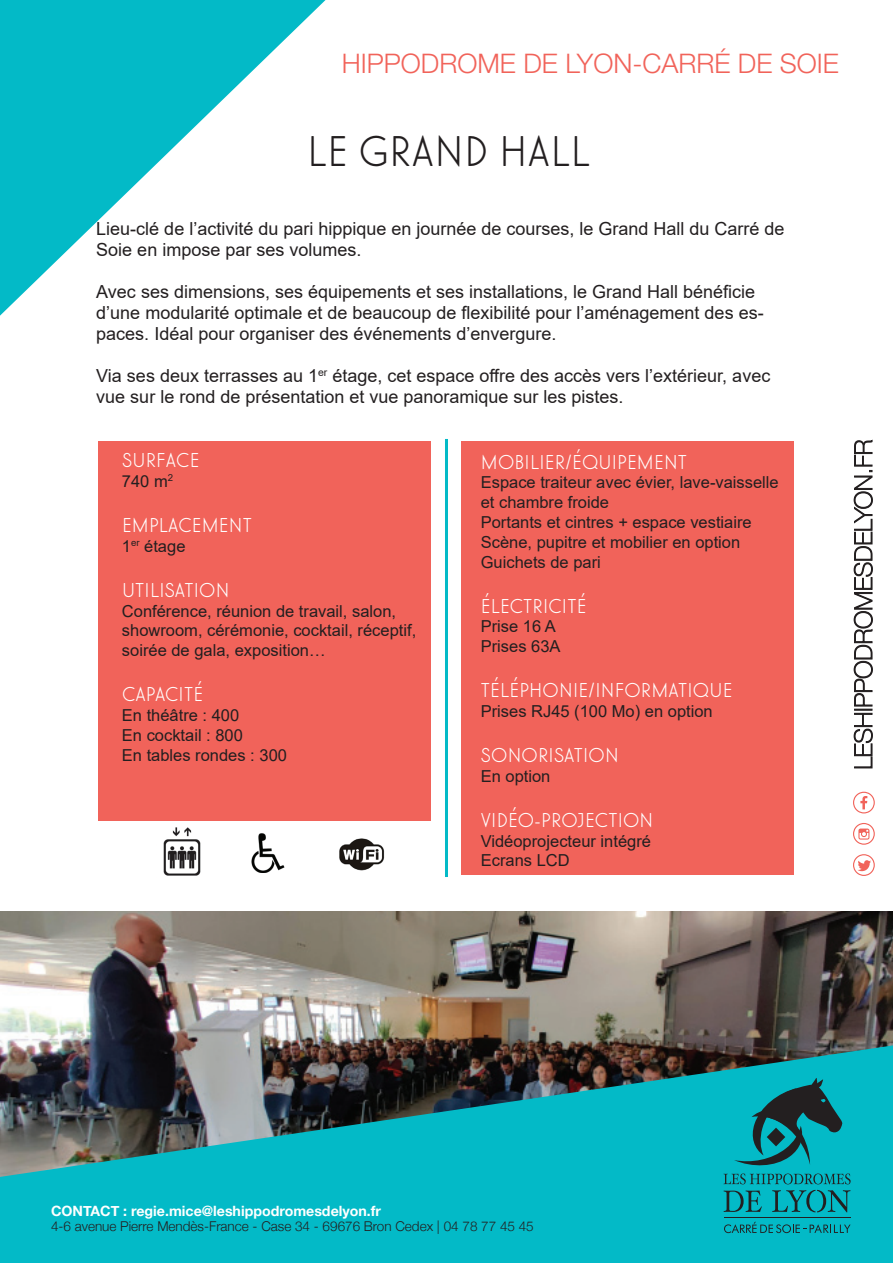
<style>
.page{position:relative;width:893px;height:1263px;background:#fff}
.page>*{position:absolute;margin:0;border:0;box-sizing:border-box;transform-origin:0 0}
.t1{font:45px "Elegant Lux Pro Mager";letter-spacing:.01em;color:#231f20}
.t2{font:300 27px "Helvetica Neue LT Std";color:#f1635a}
.t3{font:21px "Elegant Lux Pro Mager";letter-spacing:.01em;color:#fff}
.t4{font:18px/21px "Arial";color:#231f20}
.t5{font:16.5px/19.8px "Arial";color:#231f20}
.t6{font:700 14.25px "Helvetica Neue";color:#fff}
.t7{font:300 13.5px "Helvetica Neue";color:#231f20}
</style>
<div class="page">
<img style="left:0;top:911px;width:893px;height:134px">
<svg style="left:0;top:1045px;width:893px;height:218px;background:#1a929b"></svg>
<hr style="left:724px;top:1217px;width:127px;height:1px;background:#231f20">
<svg style="left:724px;top:1190px;width:38px;height:22px"></svg>
<svg style="left:772px;top:1190px;width:78px;height:22px;background:#0b919b"></svg>
<svg style="left:724px;top:1222px;width:126px;height:11px"></svg>
<svg style="left:723px;top:1077px;width:128px;height:107px;background:#0b9099"></svg>
<svg style="left:853px;top:792px;width:22px;height:21px"></svg>
<svg style="left:853px;top:854px;width:22px;height:22px"></svg>
<svg style="left:853px;top:823px;width:22px;height:22px"></svg>
<svg style="left:0;top:0;width:326px;height:316px"></svg>
<svg style="left:854px;top:440px;width:18px;height:328px"></svg>
<div style="left:462px;top:441px;width:332px;height:433px;background:#f1635a"></div>
<div style="left:98px;top:441px;width:333px;height:380px;background:#f1635a"></div>
<hr style="left:445px;top:439px;width:3px;height:438px;background:#03bac7">
<img style="left:339px;top:838px;width:46px;height:33px">
<img style="left:251px;top:833px;width:34px;height:40px">
<img style="left:163px;top:827px;width:38px;height:49px">
<h2 class="t2" style="left:342px;top:47px;width:470px">HIPPODROME DE LYON-CARRÉ DE SOIE</h2>
<h1 class="t1" style="left:307px;top:123px;width:285px">LE GRAND HALL</h1>
<p class="t4" style="left:96px;top:218px;width:690px">Lieu-clé de l’activité du pari hippique en journée de courses, le Grand Hall du Carré de<br>Soie en impose par ses volumes.</p>
<p class="t4" style="left:96px;top:281px;width:669px">Avec ses dimensions, ses équipements et ses installations, le Grand Hall bénéficie d’une modularité optimale et de beaucoup de flexibilité pour l’aménagement des es&shy;paces. Idéal pour organiser des événements d’envergure.</p>
<p class="t4" style="left:96px;top:365px;width:675px">Via ses deux terrasses au 1<sup>er</sup> étage, cet espace offre des accès vers l’extérieur, avec vue sur le rond de présentation et vue panoramique sur les pistes.</p>
<p class="t3" style="left:122px;top:447px;width:79px">SURFACE</p>
<p class="t5" style="left:122px;top:471px;width:53px">740 m<sup>2</sup></p>
<p class="t3" style="left:122px;top:512px;width:131px">EMPLACEMENT</p>
<p class="t5" style="left:122px;top:536px;width:65px">1<sup>er</sup> étage</p>
<p class="t3" style="left:122px;top:577px;width:109px">UTILISATION</p>
<p class="t5" style="left:122px;top:601px;width:296px">Conférence, réunion de travail, salon, showroom, cérémonie, cocktail, réceptif, soirée de gala, exposition…</p>
<p class="t3" style="left:122px;top:681px;width:83px">CAPACITÉ</p>
<p class="t5" style="left:122px;top:705px;width:167px">En théâtre : 400<br>En cocktail : 800<br>En tables rondes : 300</p>
<p class="t3" style="left:481px;top:449px;width:208px">MOBILIER/ÉQUIPEMENT</p>
<p class="t5" style="left:481px;top:472px;width:300px">Espace traiteur avec évier, lave-vaisselle et chambre froide<br>Portants et cintres + espace vestiaire<br>Scène, pupitre et mobilier en option<br>Guichets de pari</p>
<p class="t3" style="left:481px;top:593px;width:107px">É LECTRICITÉ</p>
<p class="t5" style="left:481px;top:616px;width:81px">Prise 16 A<br>Prises 63A</p>
<p class="t3" style="left:481px;top:677px;width:253px">TÉLÉPHONIE/I NFORMATIQUE</p>
<p class="t5" style="left:481px;top:701px;width:234px">Prises RJ45 (100 Mo) en option</p>
<p class="t3" style="left:481px;top:742px;width:139px">SONORISATION</p>
<p class="t5" style="left:481px;top:766px;width:71px">En option</p>
<p class="t3" style="left:481px;top:807px;width:174px">VIDÉO-PROJECTION</p>
<p class="t5" style="left:481px;top:831px;width:172px">Vidéoprojecteur intégré<br>Ecrans LCD</p>
<p class="t6" style="left:51px;top:1202px;width:332px">CONTACT : regie.mice@leshippodromesdelyon.fr</p>
<p class="t7" style="left:51px;top:1218px;width:484px">4-6 avenue Pierre Mendès-France - Case 34 - 69676 Bron Cedex | 04 78 77 45 45</p>
</div>
